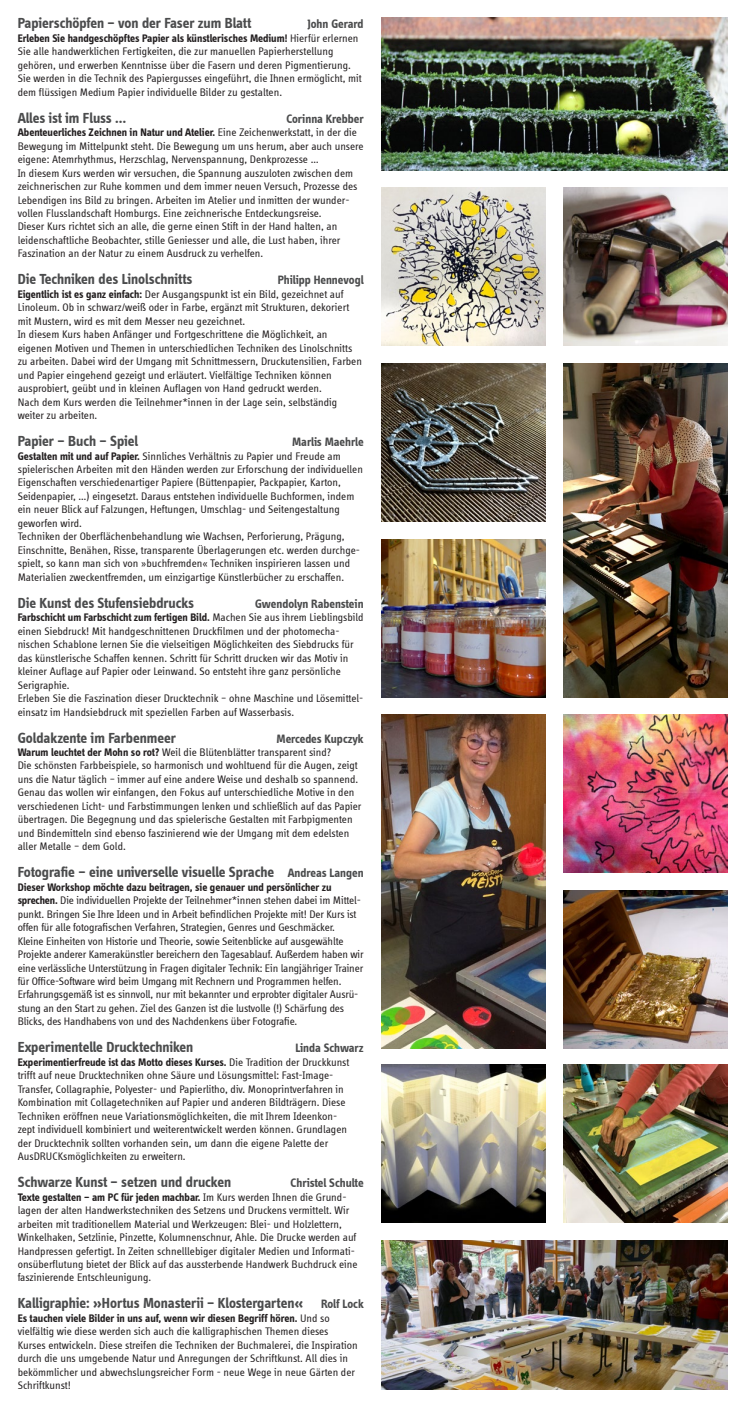
<style>
.page{position:relative;width:745px;height:1407px;background:#fff}
.page>*{position:absolute;margin:0;border:0;box-sizing:border-box;transform-origin:0 0}
.t1{font:700 15px "Info Web";color:#4b4c4d}
.t2{font:700 12.5px "Info Web";color:#4b4c4d}
.t3{font:11.25px/13.5px "Info Web";color:#231f20}
.s1{font-weight:700}
.s2{font-size:12.5px}
</style>
<div class="page">
<img style="left:381px;top:714px;width:164px;height:334px">
<img style="left:381px;top:188px;width:164px;height:158px">
<img style="left:563px;top:363px;width:163px;height:334px">
<img style="left:381px;top:363px;width:164px;height:158px">
<img style="left:381px;top:1240px;width:345px;height:149px">
<img style="left:563px;top:188px;width:163px;height:158px">
<img style="left:563px;top:890px;width:163px;height:158px">
<img style="left:381px;top:540px;width:164px;height:157px">
<img style="left:381px;top:1065px;width:164px;height:158px">
<img style="left:563px;top:714px;width:163px;height:158px">
<img style="left:381px;top:18px;width:345px;height:152px">
<img style="left:563px;top:1065px;width:163px;height:158px">
<h1 class="t1" style="left:18px;top:15px;width:235px">Papierschöpfen – von der Faser zum Blatt</h1>
<p class="t2" style="left:307px;top:17px;width:58px">John Gerard</p>
<p class="t3" style="left:18px;top:31px;width:345px"><span class="s1">Erleben Sie handgeschöpftes Papier als künstlerisches Medium!</span> Hierfür erlernen Sie alle handwerklichen Fertigkeiten, die zur manuellen Papierherstellung gehören, und erwerben Kenntnisse über die Fasern und deren Pigmentierung.<br>Sie werden in die Technik des Papiergusses eingeführt, die Ihnen ermöglicht, mit dem flüssigen Medium Papier individuelle Bilder zu gestalten.</p>
<h1 class="t1" style="left:18px;top:109px;width:110px">Alles ist im Fluss …</h1>
<p class="t2" style="left:286px;top:111px;width:79px">Corinna Krebber</p>
<p class="t3" style="left:18px;top:126px;width:347px"><span class="s1">Abenteuerliches Zeichnen in Natur und Atelier.</span> Eine Zeichenwerkstatt, in der die Bewegung im Mittelpunkt steht. Die Bewegung um uns herum, aber auch unsere eigene: Atemrhythmus, Herzschlag, Nervenspannung, Denkprozesse …<br>In diesem Kurs werden wir versuchen, die Spannung auszuloten zwischen dem zeichnerischen zur Ruhe kommen und dem immer neuen Versuch, Prozesse des Lebendigen ins Bild zu bringen. Arbeiten im Atelier und inmitten der wunder&shy;vollen Flusslandschaft Homburgs. Eine zeichnerische Entdeckungsreise.<br>Dieser Kurs richtet sich an alle, die gerne einen Stift in der Hand halten, an leidenschaftliche Beobachter, stille Geniesser und alle, die Lust haben, ihrer Faszination an der Natur zu einem Ausdruck zu verhelfen.</p>
<h1 class="t1" style="left:18px;top:271px;width:176px">Die Techniken des Linolschnitts</h1>
<p class="t2" style="left:277px;top:273px;width:87px">Philipp Hennevogl</p>
<p class="t3" style="left:18px;top:287px;width:345px"><span class="s1">Eigentlich ist es ganz einfach:</span> Der Ausgangspunkt ist ein Bild, gezeichnet auf Linoleum. Ob in schwarz/weiß oder in Farbe, ergänzt mit Strukturen, dekoriert mit Mustern, wird es mit dem Messer neu gezeichnet.<br>In diesem Kurs haben Anfänger und Fortgeschrittene die Möglichkeit, an eigenen Motiven und Themen in unterschiedlichen Techniken des Linolschnitts zu arbeiten. Dabei wird der Umgang mit Schnittmessern, Druckutensilien, Farben und Papier eingehend gezeigt und erläutert. Vielfältige Techniken können ausprobiert, geübt und in kleinen Auflagen von Hand gedruckt werden.<br>Nach dem Kurs werden die Teilnehmer*innen in der Lage sein, selbständig weiter zu arbeiten.</p>
<h1 class="t1" style="left:18px;top:432px;width:122px">Papier – Buch – Spiel</h1>
<p class="t2" style="left:292px;top:435px;width:73px">Marlis Maehrle</p>
<p class="t3" style="left:18px;top:449px;width:346px"><span class="s1">Gestalten mit und auf Papier.</span> Sinnliches Verhältnis zu Papier und Freude am spielerischen Arbeiten mit den Händen werden zur Erforschung der individuellen Eigenschaften verschiedenartiger Papiere (Büttenpapier, Packpapier, Karton, Seidenpapier, …) eingesetzt. Daraus entstehen individuelle Buchformen, indem ein neuer Blick auf Falzungen, Heftungen, Umschlag- und Seitengestaltung geworfen wird.<br>Techniken der Oberflächenbehandlung wie Wachsen, Perforierung, Prägung, Einschnitte, Benähen, Risse, transparente Überlagerungen etc. werden durchge&shy;spielt, so kann man sich von »buchfremden« Techniken inspirieren lassen und Materialien zweckentfremden, um einzigartige Künstlerbücher zu erschaffen.</p>
<h1 class="t1" style="left:18px;top:594px;width:178px">Die Kunst des Stufensiebdrucks</h1>
<p class="t2" style="left:255px;top:596px;width:110px">Gwendolyn Rabenstein</p>
<p class="t3" style="left:18px;top:611px;width:347px"><span class="s1">Farbschicht um Farbschicht zum fertigen Bild.</span> Machen Sie aus ihrem Lieblingsbild einen Siebdruck! Mit handgeschnittenen Druckfilmen und der photomecha&shy;nischen Schablone lernen Sie die vielseitigen Möglichkeiten des Siebdrucks für das künstlerische Schaffen kennen. Schritt für Schritt drucken wir das Motiv in kleiner Auflage auf Papier oder Leinwand. So entsteht ihre ganz persönliche Serigraphie.<br>Erleben Sie die Faszination dieser Drucktechnik – ohne Maschine und Lösemittel&shy;einsatz im Handsiebdruck mit speziellen Farben auf Wasserbasis.</p>
<h1 class="t1" style="left:18px;top:729px;width:160px">Goldakzente im Farbenmeer</h1>
<p class="t2" style="left:276px;top:731px;width:89px">Mercedes Kupczyk</p>
<p class="t3" style="left:18px;top:745px;width:345px"><span class="s1">Warum leuchtet der Mohn so rot?</span> Weil die Blütenblätter transparent sind?<br>Die schönsten Farbbeispiele, so harmonisch und wohltuend für die Augen, zeigt uns die Natur täglich – immer auf eine andere Weise und deshalb so spannend.<br>Genau das wollen wir einfangen, den Fokus auf unterschiedliche Motive in den verschiedenen Licht- und Farbstimmungen lenken und schließlich auf das Papier übertragen. Die Begegnung und das spielerische Gestalten mit Farbpigmenten und Bindemitteln sind ebenso faszinierend wie der Umgang mit dem edelsten aller Metalle – dem Gold.</p>
<h1 class="t1" style="left:18px;top:863px;width:347px">Fotografie – eine universelle visuelle Sprache <span class="s2">Andreas Langen</span></h1>
<p class="t3" style="left:18px;top:880px;width:347px"><span class="s1">Dieser Workshop möchte dazu beitragen, sie genauer und persönlicher zu sprechen.</span> Die individuellen Projekte der Teilnehmer*innen stehen dabei im Mittel&shy;punkt. Bringen Sie Ihre Ideen und in Arbeit befindlichen Projekte mit! Der Kurs ist offen für alle fotografischen Verfahren, Strategien, Genres und Geschmäcker.<br>Kleine Einheiten von Historie und Theorie, sowie Seitenblicke auf ausgewählte Projekte anderer Kamerakünstler bereichern den Tagesablauf. Außerdem haben wir eine verlässliche Unterstützung in Fragen digitaler Technik: Ein langjähriger Trainer für Office-Software wird beim Umgang mit Rechnern und Programmen helfen.<br>Erfahrungsgemäß ist es sinnvoll, nur mit bekannter und erprobter digitaler Ausrü&shy;stung an den Start zu gehen. Ziel des Ganzen ist die lustvolle (!) Schärfung des Blicks, des Handhabens von und des Nachdenkens über Fotografie.</p>
<h1 class="t1" style="left:18px;top:1039px;width:177px">Experimentelle Drucktechniken</h1>
<p class="t2" style="left:295px;top:1041px;width:70px">Linda Schwarz</p>
<p class="t3" style="left:18px;top:1055px;width:333px"><span class="s1">Experimentierfreude ist das Motto dieses Kurses.</span> Die Tradition der Druckkunst trifft auf neue Drucktechniken ohne Säure und Lösungsmittel: Fast-Image-Transfer, Collagraphie, Polyester- und Papierlitho, div. Monoprintverfahren in Kombination mit Collagetechniken auf Papier und anderen Bildträgern. Diese Techniken eröffnen neue Variationsmöglichkeiten, die mit Ihrem Ideenkon&shy;zept individuell kombiniert und weiterentwickelt werden können. Grundlagen der Drucktechnik sollten vorhanden sein, um dann die eigene Palette der AusDRUCKsmöglichkeiten zu erweitern.</p>
<h1 class="t1" style="left:18px;top:1173px;width:215px">Schwarze Kunst – setzen und drucken</h1>
<p class="t2" style="left:290px;top:1176px;width:74px">Christel Schulte</p>
<p class="t3" style="left:18px;top:1190px;width:341px"><span class="s1">Texte gestalten – am PC für jeden machbar.</span> Im Kurs werden Ihnen die Grund&shy;lagen der alten Handwerkstechniken des Setzens und Druckens vermittelt. Wir arbeiten mit traditionellem Material und Werkzeugen: Blei- und Holzlettern, Winkelhaken, Setzlinie, Pinzette, Kolumnenschnur, Ahle. Die Drucke werden auf Handpressen gefertigt. In Zeiten schnelllebiger digitaler Medien und Informati&shy;onsüberflutung bietet der Blick auf das aussterbende Handwerk Buchdruck eine faszinierende Entschleunigung.</p>
<h1 class="t1" style="left:18px;top:1295px;width:347px">Kalligraphie: »Hortus Monasterii – Klostergarten« <span class="s2">Rolf Lock</span></h1>
<p class="t3" style="left:18px;top:1311px;width:341px"><span class="s1">Es tauchen viele Bilder in uns auf, wenn wir diesen Begriff hören.</span> Und so vielfältig wie diese werden sich auch die kalligraphischen Themen dieses Kurses entwickeln. Diese streifen die Techniken der Buchmalerei, die Inspiration durch die uns umgebende Natur und Anregungen der Schriftkunst. All dies in bekömmlicher und abwechslungsreicher Form - neue Wege in neue Gärten der Schriftkunst!</p>
</div>
